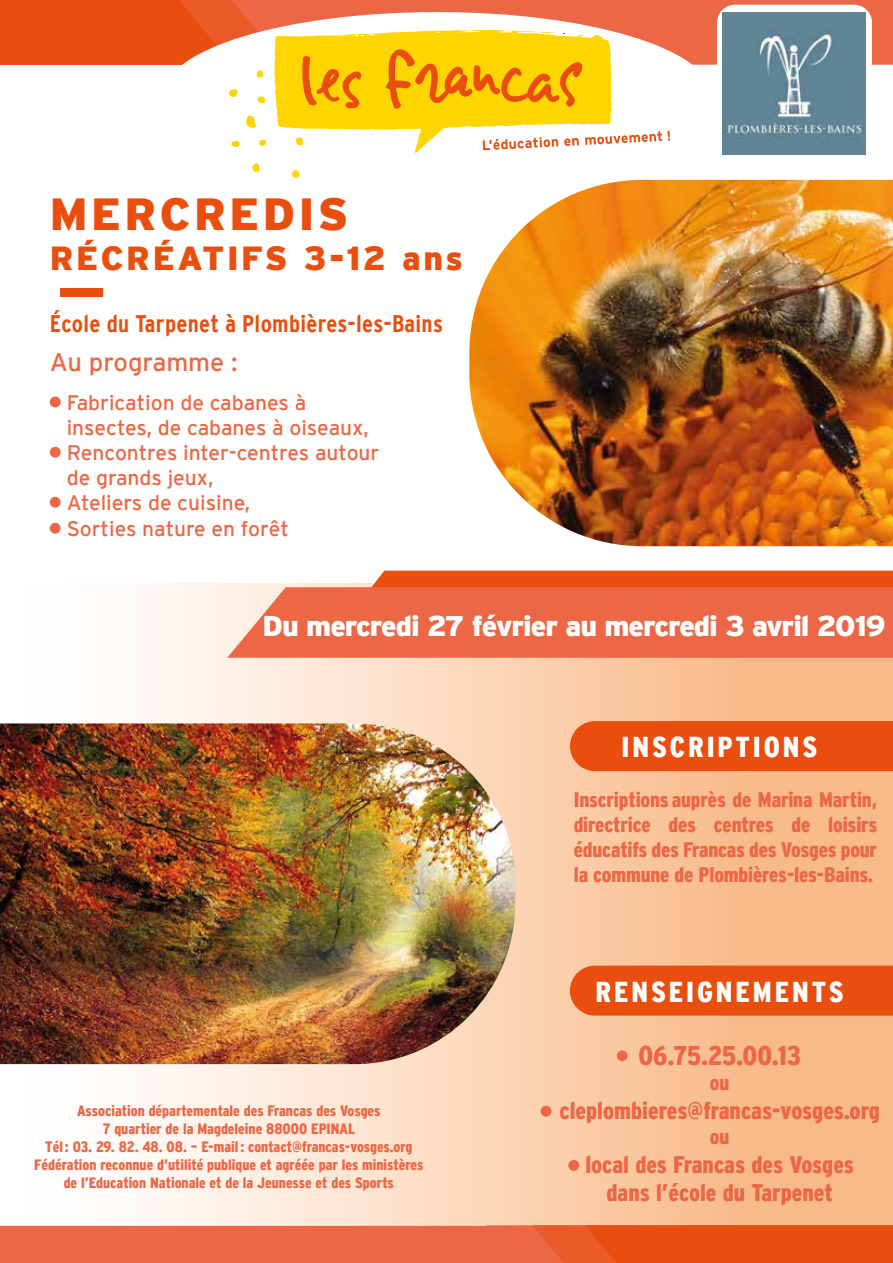
<style>
.page{position:relative;width:893px;height:1263px;background:#fff}
.page>*{position:absolute;margin:0;border:0;box-sizing:border-box;transform-origin:0 0}
.t1{font:900 44.85px "Interstate";letter-spacing:.075em;color:#e94e0f}
.t2{font:900 33.3px "Interstate";letter-spacing:.075em;color:#e94e0f}
.t3{font:900 condensed 28.8px "Interstate";letter-spacing:.1em;color:#fff}
.t4{font:900 28.5px "Interstate";letter-spacing:-.035em;color:#fff}
.t5{font:900 condensed 27px "Interstate";color:#ec6745}
.t6{font:25.5px "Interstate";color:#ec6745}
.t7{font:900 condensed 24px/28.8px "Interstate";color:#ec6745;text-align:center}
.t8{font:700 condensed 24px "Interstate";letter-spacing:.015em;color:#e94e0f}
.t9{font:900 condensed 21px/25.2px "Interstate";letter-spacing:-.01em;color:#ec6745;text-align:justify}
.t10{font:21px/25.2px "Interstate";color:#ec6745}
.t11{font:900 condensed 15px/18px "Interstate";color:#ec6745;text-align:center}
</style>
<div class="page">
<div style="left:0;top:0;width:893px;height:1263px;background:linear-gradient(to right,#fff,#f6b17a)"></div>
<div style="left:0;top:63px;width:893px;height:520px;background:#fff"></div>
<svg style="left:0;top:1225px;width:893px;height:38px;background:#eb6033"></svg>
<div style="left:570px;top:721px;width:323px;height:50px;background:#e94e0f"></div>
<div style="left:570px;top:966px;width:323px;height:50px;background:#e94e0f"></div>
<svg style="left:339px;top:571px;width:554px;height:16px;background:#ea5a1f"></svg>
<svg style="left:227px;top:587px;width:666px;height:71px;background:#ec6d4c"></svg>
<svg style="left:117px;top:619px;width:13px;height:22px"></svg>
<div style="left:61px;top:288px;width:42px;height:9px;background:#e94e0f"></div>
<svg style="left:252px;top:163px;width:8px;height:9px"></svg>
<svg style="left:292px;top:170px;width:8px;height:8px"></svg>
<svg style="left:0;top:0;width:893px;height:153px"></svg>
<div style="left:50px;top:396px;width:11px;height:11px;background:#ec6745;border-radius:50%"></div>
<div style="left:50px;top:447px;width:11px;height:11px;background:#ec6745;border-radius:50%"></div>
<div style="left:50px;top:497px;width:11px;height:11px;background:#ec6745;border-radius:50%"></div>
<div style="left:50px;top:523px;width:11px;height:11px;background:#ec6745;border-radius:50%"></div>
<div style="left:617px;top:1050px;width:11px;height:11px;background:#ec6745;border-radius:50%"></div>
<div style="left:541px;top:1106px;width:10px;height:11px;background:#ec6745;border-radius:50%"></div>
<div style="left:568px;top:1160px;width:11px;height:11px;background:#ec6745;border-radius:50%"></div>
<div style="left:717px;top:5px;width:155px;height:147px;background:#fff;border-radius:18px"></div>
<img style="left:723px;top:12px;width:142px;height:143px">
<img style="left:0;top:723px;width:515px;height:341px">
<img style="left:469px;top:180px;width:424px;height:366px">
<h1 class="t1" style="left:50px;top:189px;width:300px">MERCREDIS</h1>
<h2 class="t2" style="left:50px;top:240px;width:415px">RÉCRÉATIFS 3-12 ans</h2>
<h3 class="t8" style="left:50px;top:310px;width:395px">École du Tarpenet à Plombières-les-Bains</h3>
<h3 class="t6" style="left:50px;top:348px;width:190px">Au programme :</h3>
<h3 class="t10" style="left:67px;top:389px;width:314px">Fabrication de cabanes à insectes, de cabanes à oiseaux,<br>Rencontres inter-centres autour de grands jeux,<br>Ateliers de cuisine,<br>Sorties nature en forêt</h3>
<h3 class="t4" style="left:263px;top:609px;width:624px">Du mercredi 27 février au mercredi 3 avril 2019</h3>
<h3 class="t3" style="left:622px;top:731px;width:197px">INSCRIPTIONS</h3>
<h3 class="t9" style="left:574px;top:787px;width:305px">Inscriptions auprès de Marina Martin, directrice des centres de loisirs éducatifs des Francas des Vosges pour la commune de Plombières-les-Bains.</h3>
<p class="t11" style="left:34px;top:1101px;width:391px">Association départementale des Francas des Vosges<br>7 quartier de la Magdeleine 88000 EPINAL<br>Tél : 03. 29. 82. 48. 08. – E-mail : contact@francas-vosges.org Fédération reconnue d’utilité publique et agréée par les ministères de l’Education Nationale et de la Jeunesse et des Sports</p>
<h3 class="t3" style="left:595px;top:976px;width:250px">RENSEIGNEMENTS</h3>
<h3 class="t5" style="left:638px;top:1040px;width:164px">06.75.25.00.13</h3>
<h3 class="t9" style="left:710px;top:1070px;width:21px">ou</h3>
<h3 class="t7" style="left:559px;top:1095px;width:322px">cleplombieres@francas-vosges.org</h3>
<h3 class="t9" style="left:710px;top:1124px;width:21px">ou</h3>
<h3 class="t7" style="left:585px;top:1149px;width:270px">local des Francas des Vosges dans l’école du Tarpenet</h3>
</div>
